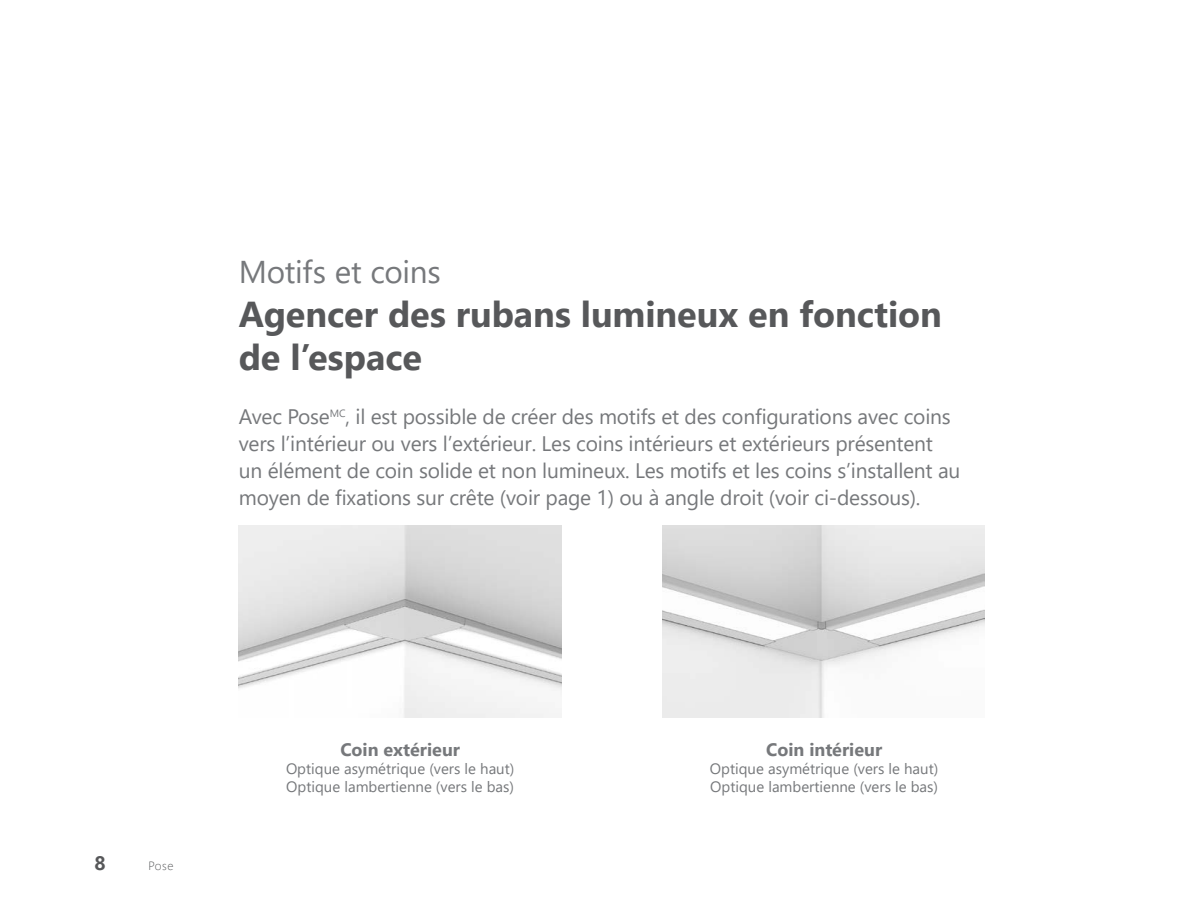
<style>
.page{position:relative;width:1188px;height:918px;background:#fff}
.page>*{position:absolute;margin:0;border:0;box-sizing:border-box;transform-origin:0 0}
.Title2{font:700 36px/43.5px "Segoe UI";color:#57585a}
.Title1{font:31.5px "Segoe UI";letter-spacing:-.01em;color:#76787b}
.text{font:21px/27px "Segoe UI";letter-spacing:-.01em;color:#76787b}
.t1{font:700 19.5px "Segoe UI";color:#57585a}
.Subtitle{font:700 18px "Segoe UI";color:#76787b}
.Subtitle-2{font:15px "Segoe UI";color:#76787b}
.t2{font:300 12px "Segoe UI";color:#57585a}
</style>
<div class="page">
<img style="left:239px;top:525px;width:323px;height:192px">
<img style="left:663px;top:525px;width:321px;height:192px">
<p class="Title1" style="left:239px;top:243px;width:203px">Motifs et coins</p>
<p class="Title2" style="left:239px;top:290px;width:705px">Agencer des rubans lumineux en fonction de l’espace</p>
<p class="text" style="left:239px;top:402px;width:723px">Avec Pose<sup>MC</sup>, il est possible de créer des motifs et des configurations avec coins vers l’intérieur ou vers l’extérieur. Les coins intérieurs et extérieurs présentent un élément de coin solide et non lumineux. Les motifs et les coins s’installent au moyen de fixations sur crête (voir page 1) ou à angle droit (voir ci-dessous).</p>
<p class="t1" style="left:94px;top:844px;width:13px">8</p>
<p class="t2" style="left:148px;top:854px;width:27px">Pose</p>
<p class="Subtitle" style="left:340px;top:733px;width:121px">Coin extérieur</p>
<p class="Subtitle-2" style="left:286px;top:755px;width:230px">Optique asymétrique (vers le haut)</p>
<p class="Subtitle-2" style="left:286px;top:773px;width:229px">Optique lambertienne (vers le bas)</p>
<p class="Subtitle" style="left:766px;top:733px;width:118px">Coin intérieur</p>
<p class="Subtitle-2" style="left:710px;top:755px;width:230px">Optique asymétrique (vers le haut)</p>
<p class="Subtitle-2" style="left:710px;top:773px;width:229px">Optique lambertienne (vers le bas)</p>
</div>
